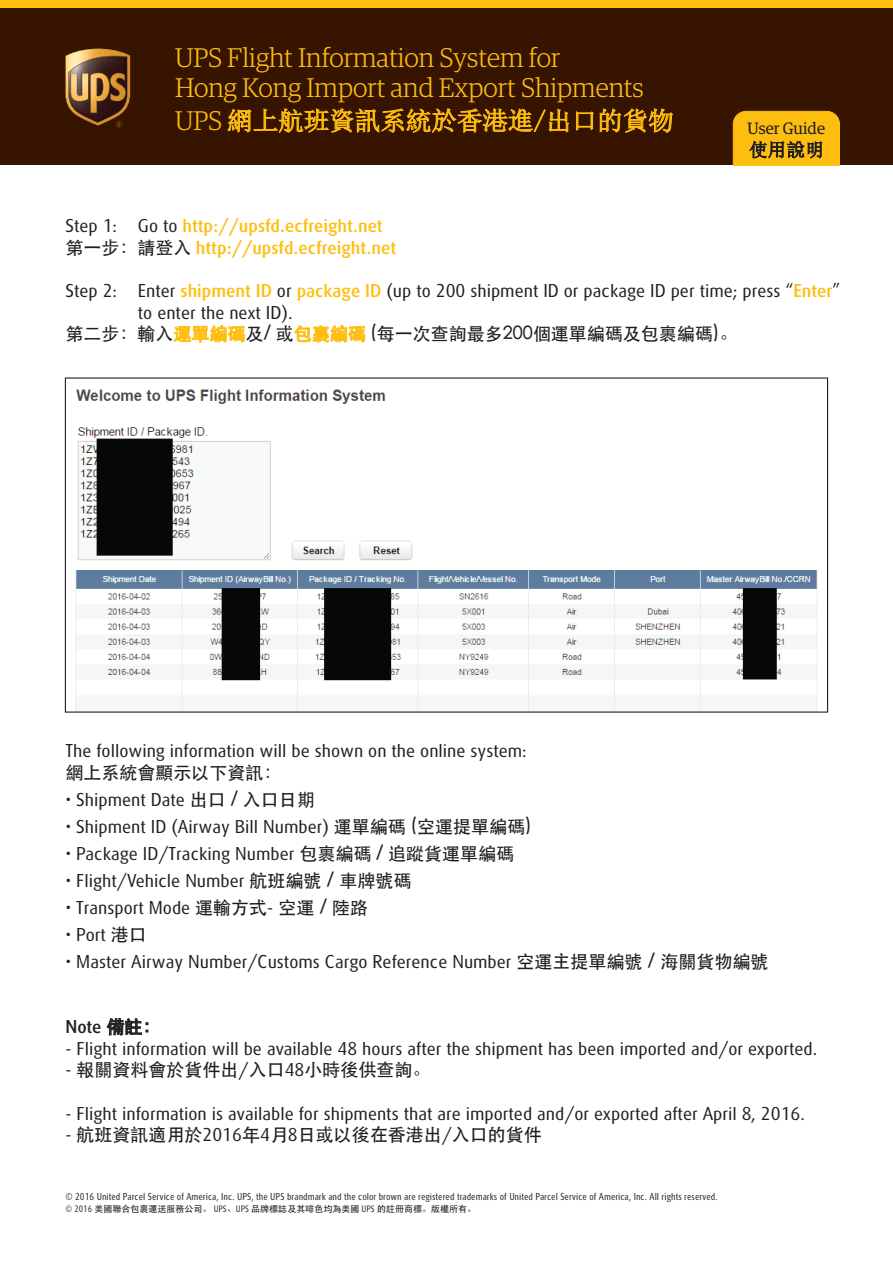
<style>
.page{position:relative;width:893px;height:1263px;background:#fff}
.page>*{position:absolute;margin:0;border:0;box-sizing:border-box;transform-origin:0 0}
.t1{font:300 27px/30px "Guardian Egyp";color:#febe10}
.t2{font:25.5px "Sim Sun";color:#febe10}
.t3{font:18px/21.6px "UPS Sans";color:#231f20}
.t4{font:500 18px "ST Heiti SC";color:#231f20}
.t5{font:500 18px/21.6px "UPS Sans";color:#febe10}
.t6{font:500 18px "UPS Sans";color:#231f20}
.t7{font:16.5px "Guardian Egyp";color:#231f20}
.t8{font:condensed 9.75px "UPS Sans";color:#231f20}
.t9{font:500 9px "ST Heiti SC";color:#231f20}
.s1{font-family:"Guardian Egyp";font-weight:300;font-size:27px}
.s2{font-weight:400;color:#231f20}
.s3{font-family:"ST Heiti SC";color:#231f20}
.s4{font-weight:500;color:#febe10}
.s5{color:#febe10}
.s6{font-family:"ST Heiti SC";font-weight:500}
.s7{font-family:"ST Heiti SC"}
.s8{font-family:"UPS Sans";font-weight:400}
.s9{font-family:"UPS Sans";font-weight:400;font-stretch:condensed}
</style>
<div class="page">
<div style="left:0;top:1px;width:893px;height:164px;background:#371400"></div>
<div style="left:0;top:0;width:893px;height:8px;background:#febe10"></div>
<svg style="left:227px;top:108px;width:343px;height:25px"></svg>
<svg style="left:576px;top:108px;width:97px;height:25px"></svg>
<svg style="left:174px;top:325px;width:71px;height:18px"></svg>
<svg style="left:294px;top:324px;width:71px;height:19px"></svg>
<svg style="left:107px;top:1018px;width:41px;height:17px"></svg>
<img style="left:75px;top:389px;width:743px;height:322px">
<svg style="left:733px;top:111px;width:107px;height:54px;background:#e4ab11"></svg>
<svg style="left:65px;top:48px;width:66px;height:79px"></svg>
<h1 class="t1" style="left:175px;top:41px;width:470px">UPS Flight Information System for<br>Hong Kong Import and Export Shipments</h1>
<h2 class="t2" style="left:175px;top:108px;width:500px"><span class="s1">UPS</span> 網上航班資訊系統於香港進/出口的貨物</h2>
<p class="t7" style="left:748px;top:117px;width:79px">User Guide</p>
<p class="t5" style="left:65px;top:215px;width:332px"><span class="s2">Step 1: Go to</span> http://upsfd.ecfreight.net<span class="s3">第一步：請登入</span> http://upsfd.ecfreight.net</p>
<p class="t3" style="left:138px;top:280px;width:704px;text-indent:-73px">Step 2: Enter <span class="s4">shipment ID</span> or <span class="s4">package ID</span> (up to 200 shipment ID or package ID per time; press “<span class="s4">Enter</span>” to enter the next ID).</p>
<p class="t4" style="left:65px;top:324px;width:674px">第二步：輸入<span class="s5">運單編碼</span>及/ 或<span class="s5">包裹編碼</span> (每一次查詢最多200個運單編碼及包裹編碼)。</p>
<p class="t3" style="left:65px;top:740px;width:463px">The following information will be shown on the online system:</p>
<p class="t4" style="left:65px;top:762px;width:217px">網上系統會顯示以下資訊：</p>
<p class="t3" style="left:65px;top:788px;width:251px">• Shipment Date <span class="s6">出口 / 入口日期</span></p>
<p class="t3" style="left:65px;top:815px;width:468px">• Shipment ID (Airway Bill Number) <span class="s6">運單編碼 (空運提單編碼)</span></p>
<p class="t3" style="left:65px;top:842px;width:450px">• Package ID/Tracking Number <span class="s6">包裹編碼 / 追蹤貨運單編碼</span></p>
<p class="t3" style="left:65px;top:869px;width:347px">• Flight/Vehicle Number <span class="s6">航班編號 / 車牌號碼</span></p>
<p class="t3" style="left:65px;top:896px;width:304px">• Transport Mode <span class="s6">運輸方式</span>- <span class="s6">空運 / 陸路</span></p>
<p class="t3" style="left:65px;top:923px;width:83px">• Port <span class="s6">港口</span></p>
<p class="t3" style="left:65px;top:950px;width:704px">• Master Airway Number/Customs Cargo Reference Number <span class="s6">空運主提單編號 / 海關貨物編號</span></p>
<p class="t6" style="left:65px;top:1016px;width:97px">Note <span class="s7">備註：</span></p>
<p class="t3" style="left:65px;top:1037px;width:753px">- Flight information will be available 48 hours after the shipment has been imported and/or exported.</p>
<p class="t4" style="left:65px;top:1060px;width:367px"><span class="s8">-</span> 報關資料會於貨件出<span class="s8">/</span>入口<span class="s8">48</span>小時後供查詢。</p>
<p class="t3" style="left:65px;top:1102px;width:741px">- Flight information is available for shipments that are imported and/or exported after April 8, 2016.</p>
<p class="t4" style="left:65px;top:1125px;width:478px"><span class="s8">-</span> 航班資訊適用於<span class="s8">2016</span>年<span class="s8">4</span>月<span class="s8">8</span>日或以後在香港出<span class="s8">/</span>入口的貨件</p>
<p class="t8" style="left:65px;top:1191px;width:654px">© 2016 United Parcel Service of America, Inc. UPS, the UPS brandmark and the color brown are registered trademarks of United Parcel Service of America, Inc. All rights reserved.</p>
<p class="t9" style="left:65px;top:1204px;width:412px"><span class="s9">© 2016</span> 美國聯合包裹運送服務公司。 <span class="s9">UPS</span>、<span class="s9">UPS</span> 品牌標誌及其啡色均為美國 <span class="s9">UPS</span> 的註冊商標。版權所有。</p>
</div>
